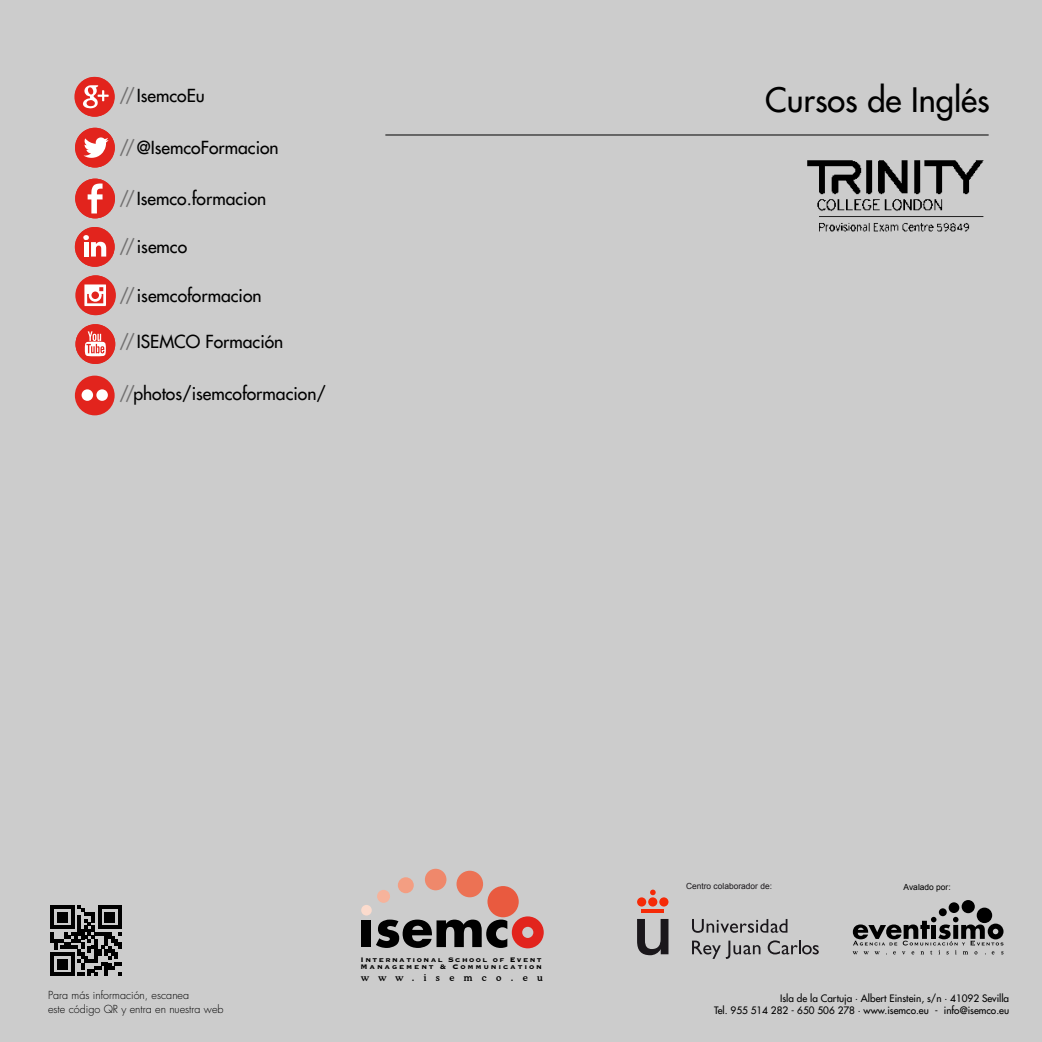
<style>
.page{position:relative;width:1042px;height:1042px;background:#ccc}
.page>*{position:absolute;margin:0;border:0;box-sizing:border-box;transform-origin:0 0}
.t1{font:32.73px "Futura LT";color:#000}
.t2{font:17.5px "Futura LT";color:#000}
.t3{font:300 10.85px/13.8px "Futura LT";color:#000}
.t4{font:9.97px/11.9px "Futura LT";color:#000;text-align:right}
.t5{font:500 9.45px "Cooper BT";letter-spacing:1em;color:#000}
.t6{font:8.58px/7.2px "Copperplate Gothic Std 33 BC";letter-spacing:.165em;color:#000}
.t7{font:8.4px "Arial";color:#1a171b}
.t8{font:8.4px "Arial";color:#000}
.s1{color:#706f6f}
</style>
<div class="page">
<svg style="left:75px;top:77px;width:40px;height:40px"></svg>
<div style="left:74px;top:77px;width:40px;height:40px;background:#e2241d;border-radius:50%"></div>
<svg style="left:83px;top:85px;width:26px;height:23px"></svg>
<div style="left:75px;top:128px;width:40px;height:39px;background:#e2241d;border-radius:50%"></div>
<svg style="left:84px;top:137px;width:25px;height:21px"></svg>
<div style="left:75px;top:179px;width:40px;height:39px;background:#e2241d;border-radius:50%"></div>
<svg style="left:88px;top:183px;width:15px;height:30px"></svg>
<div style="left:75px;top:227px;width:40px;height:40px;background:#e2241d;border-radius:50%"></div>
<svg style="left:83px;top:235px;width:23px;height:22px"></svg>
<svg style="left:76px;top:275px;width:40px;height:40px"></svg>
<div style="left:75px;top:275px;width:40px;height:40px;background:#e2241d;border-radius:50%"></div>
<svg style="left:84px;top:284px;width:22px;height:22px"></svg>
<div style="left:75px;top:324px;width:40px;height:40px;background:#e2241d;border-radius:50%"></div>
<svg style="left:85px;top:331px;width:21px;height:25px"></svg>
<div style="left:75px;top:376px;width:40px;height:39px;background:#e2241d;border-radius:50%"></div>
<svg style="left:82px;top:389px;width:26px;height:12px"></svg>
<hr style="left:385px;top:135px;width:603px;height:1px;background:#000">
<svg style="left:51px;top:905px;width:70px;height:71px"></svg>
<div style="left:487px;top:886px;width:32px;height:31px;background:#e95a3f;border-radius:50%"></div>
<div style="left:456px;top:871px;width:27px;height:26px;background:#ec7254;border-radius:50%"></div>
<div style="left:425px;top:869px;width:21px;height:21px;background:#ef886b;border-radius:50%"></div>
<div style="left:398px;top:877px;width:16px;height:16px;background:#f39e82;border-radius:50%"></div>
<svg style="left:361px;top:905px;width:183px;height:43px"></svg>
<div style="left:362px;top:920px;width:9px;height:27px;background:#000"></div>
<div style="left:377px;top:890px;width:13px;height:13px;background:#f6b39b;border-radius:50%"></div>
<svg style="left:637px;top:919px;width:31px;height:36px"></svg>
<hr style="left:642px;top:909px;width:22px;height:4px;background:#f52a07">
<svg style="left:650px;top:889px;width:6px;height:6px"></svg>
<div style="left:637px;top:897px;width:9px;height:9px;background:#f52a07;border-radius:50%"></div>
<div style="left:648px;top:897px;width:9px;height:9px;background:#f52a07;border-radius:50%"></div>
<div style="left:659px;top:897px;width:9px;height:9px;background:#f52a07;border-radius:50%"></div>
<svg style="left:692px;top:919px;width:95px;height:14px"></svg>
<svg style="left:692px;top:940px;width:68px;height:19px"></svg>
<svg style="left:767px;top:940px;width:52px;height:14px"></svg>
<div style="left:976px;top:907px;width:16px;height:16px;background:#000;border-radius:50%"></div>
<div style="left:961px;top:900px;width:14px;height:13px;background:#000;border-radius:50%"></div>
<div style="left:948px;top:902px;width:11px;height:11px;background:#000;border-radius:50%"></div>
<div style="left:939px;top:908px;width:8px;height:8px;background:#000;border-radius:50%"></div>
<svg style="left:852px;top:917px;width:151px;height:37px"></svg>
<img style="left:807px;top:160px;width:177px;height:72px">
<p class="t2" style="left:119px;top:84px;width:87px"><span class="s1">//</span> IsemcoEu</p>
<p class="t2" style="left:119px;top:136px;width:161px"><span class="s1">//</span> @IsemcoFormacion</p>
<p class="t2" style="left:119px;top:187px;width:148px"><span class="s1">//</span> Isemco.formacion</p>
<p class="t2" style="left:119px;top:235px;width:69px"><span class="s1">//</span> isemco</p>
<p class="t2" style="left:119px;top:284px;width:144px"><span class="s1">//</span> isemcoformacion</p>
<p class="t2" style="left:119px;top:330px;width:165px"><span class="s1">//</span> ISEMCO Formación</p>
<p class="t2" style="left:119px;top:382px;width:208px"><span class="s1">//</span>photos/isemcoformacion/</p>
<h1 class="t1" style="left:765px;top:78px;width:226px">Cursos de Inglés</h1>
<p class="t3" style="left:48px;top:989px;width:177px">Para más información, escanea<br>este código QR y entra en nuestra web</p>
<p class="t6" style="left:361px;top:956px;width:183px">International School of Event<br>Management &amp; Communication</p>
<p class="t5" style="left:361px;top:972px;width:183px">www.isemco.eu</p>
<p class="t7" style="left:686px;top:880px;width:88px">Centro colaborador de:</p>
<p class="t8" style="left:903px;top:882px;width:49px">Avalado por:</p>
<p class="t4" style="left:714px;top:992px;width:296px">Isla de la Cartuja · Albert Einstein, s/n · 41092 Sevilla<br>Tel. 955 514 282 - 650 506 278 · www.isemco.eu - info@isemco.eu</p>
</div>
